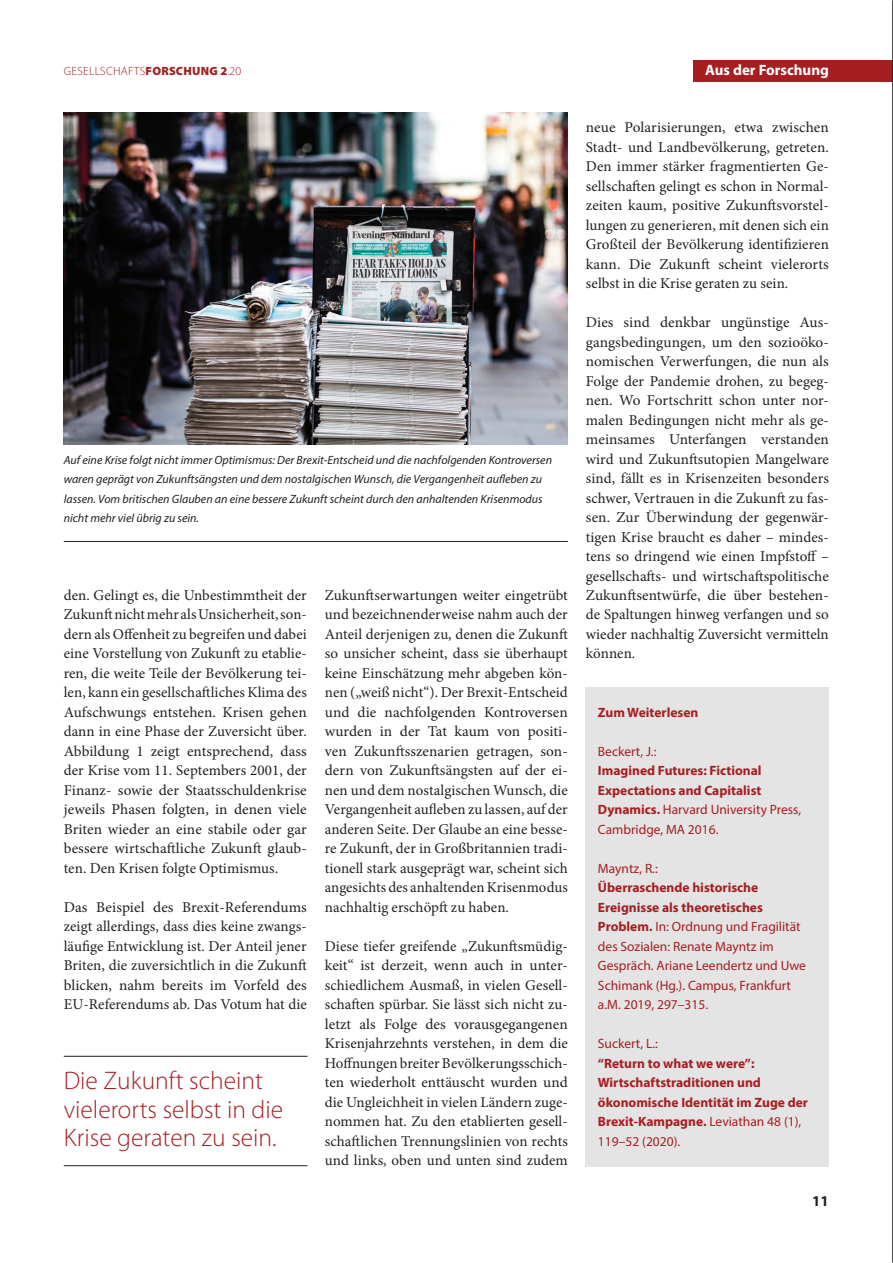
<style>
.page{position:relative;width:893px;height:1263px;background:#fff}
.page>*{position:absolute;margin:0;border:0;box-sizing:border-box;transform-origin:0 0}
.t1{font:300 25.5px/28.5px "Myriad Pro";color:#a71e21}
.t2{font:15px/19.5px "Minion Pro";letter-spacing:.005em;color:#231f20;text-align:justify}
.t3{font:700 15px "Myriad Pro";color:#fff}
.t4{font:700 15px "Myriad Pro";color:#231f20}
.t5{font:700 13.5px/19.5px "Myriad Pro";color:#a71e21}
.t6{font:13.5px/19.5px "Myriad Pro";color:#a71e21}
.t7{font:italic 12px/19.5px "Myriad Pro";color:#231f20}
.t8{font:300 12px "Myriad Pro";letter-spacing:.02em;color:#a71e21}
.s1{font-weight:900}
.s2{font-weight:400}
.s3{font-weight:700}
</style>
<div class="page">
<div style="left:693px;top:61px;width:200px;height:21px;background:#a71e21"></div>
<hr style="left:64px;top:1056px;width:243px;height:1px;background:#231f20">
<hr style="left:64px;top:1165px;width:243px;height:1px;background:#231f20">
<div style="left:585px;top:687px;width:244px;height:479px;background:#e4e4e4"></div>
<hr style="left:64px;top:541px;width:504px;height:1px;background:#231f20">
<img style="left:64px;top:113px;width:504px;height:331px">
<hr style="left:892px;top:0;width:1px;height:1263px;background:#231f20">
<p class="t8" style="left:64px;top:67px;width:179px">GESELLSCHAFTS<span class="s1">FORSCHUNG 2</span>.20</p>
<p class="t3" style="left:705px;top:65px;width:125px">Aus der Forschung</p>
<p class="t7" style="left:64px;top:451px;width:490px">Auf eine Krise folgt nicht immer Optimismus: Der Brexit-Entscheid und die nachfolgenden Kontroversen waren geprägt von Zukunftsängsten und dem nostalgischen Wunsch, die Vergangenheit aufleben zu lassen. Vom britischen Glauben an eine bessere Zukunft scheint durch den anhaltenden Krisenmodus nicht mehr viel übrig zu sein.</p>
<p class="t2" style="left:64px;top:587px;width:245px">den. Gelingt es, die Unbestimmtheit der Zukunft nicht mehr als Unsicherheit, son&shy;dern als Offenheit zu begreifen und dabei eine Vorstellung von Zukunft zu etablie&shy;ren, die weite Teile der Bevölkerung tei&shy;len, kann ein gesellschaftliches Klima des Aufschwungs entstehen. Krisen gehen dann in eine Phase der Zuversicht über.<br>Abbildung 1 zeigt entsprechend, dass der Krise vom 11. Septembers 2001, der Finanz- sowie der Staatsschuldenkrise jeweils Phasen folgten, in denen viele Briten wieder an eine stabile oder gar bessere wirtschaftliche Zukunft glaub&shy;ten. Den Krisen folgte Optimismus.</p>
<p class="t2" style="left:64px;top:899px;width:245px">Das Beispiel des Brexit-Referendums zeigt allerdings, dass dies keine zwangs&shy;läufige Entwicklung ist. Der Anteil jener Briten, die zuversichtlich in die Zukunft blicken, nahm bereits im Vorfeld des EU-Referendums ab. Das Votum hat die</p>
<h1 class="t1" style="left:64px;top:1068px;width:221px">Die Zukunft scheint vielerorts selbst in die<br>Krise geraten zu sein.</h1>
<p class="t2" style="left:325px;top:587px;width:245px">Zukunftserwartungen weiter eingetrübt und bezeichnenderweise nahm auch der Anteil derjenigen zu, denen die Zukunft so unsicher scheint, dass sie überhaupt keine Einschätzung mehr abgeben kön&shy;nen („weiß nicht“). Der Brexit-Entscheid und die nachfolgenden Kontroversen wurden in der Tat kaum von positi&shy;ven Zukunftsszenarien getragen, son&shy;dern von Zukunftsängsten auf der ei&shy;nen und dem nostalgischen Wunsch, die Vergangenheit aufleben zu lassen, auf der anderen Seite. Der Glaube an eine besse&shy;re Zukunft, der in Großbritannien tradi&shy;tionell stark ausgeprägt war, scheint sich ange sichts des anhaltenden Krisenmodus nachhaltig erschöpft zu haben.</p>
<p class="t2" style="left:325px;top:938px;width:245px">Diese tiefer greifende „Zukunftsmüdig&shy;keit“ ist derzeit, wenn auch in unter&shy;schiedlichem Ausmaß, in vielen Gesell&shy;schaften spürbar. Sie lässt sich nicht zu&shy;letzt als Folge des vorausgegangenen Krisenjahrzehnts verstehen, in dem die Hoffnungen breiter Bevölkerungs schich&shy;ten wieder holt enttäuscht wurden und die Ungleichheit in vielen Ländern zuge&shy;nommen hat. Zu den etablierten gesell&shy;schaftlichen Trennungs linien von rechts und links, oben und unten sind zudem</p>
<p class="t2" style="left:586px;top:119px;width:245px">neue Polarisierungen, etwa zwischen Stadt- und Landbevölkerung, getreten.<br>Den immer stärker fragmentierten Ge&shy;sell schaften gelingt es schon in Normal&shy;zeiten kaum, positive Zukunftsvor stel&shy;lun gen zu generieren, mit denen sich ein Großteil der Bevölkerung identifizieren kann. Die Zukunft scheint vielerorts selbst in die Krise geraten zu sein.</p>
<p class="t2" style="left:586px;top:314px;width:245px">Dies sind denkbar ungünstige Aus&shy;gangs bedingungen, um den sozioöko&shy;nomischen Verwerfungen, die nun als Folge der Pandemie drohen, zu begeg&shy;nen. Wo Fortschritt schon unter nor&shy;malen Bedingungen nicht mehr als ge&shy;meinsames Unterfangen verstanden wird und Zukunftsutopien Mangelware sind, fällt es in Krisenzeiten besonders schwer, Vertrauen in die Zukunft zu fas&shy;sen. Zur Überwindung der gegenwär&shy;tigen Krise braucht es daher – mindes&shy;tens so dringend wie einen Impfstoff – gesellschafts- und wirtschaftspolitische Zukunftsentwürfe, die über bestehen&shy;de Spaltungen hinweg verfangen und so wieder nachhaltig Zuversicht vermitteln können.</p>
<p class="t5" style="left:598px;top:704px;width:102px">Zum Weiterlesen</p>
<p class="t6" style="left:598px;top:743px;width:60px">Beckert, J.:</p>
<p class="t5" style="left:598px;top:762px;width:205px">Imagined Futures: Fictional<br>Expectations and Capitalist<br>Dynamics. <span class="s2">Harvard University Press,<br>Cambridge, MA 2016.</span></p>
<p class="t6" style="left:598px;top:859px;width:61px">Mayntz, R.:</p>
<p class="t6" style="left:598px;top:879px;width:210px"><span class="s3">Überraschende historische<br>Ereignisse als theoretisches<br>Problem.</span> In: Ordnung und Fragilität des Sozialen: Renate Mayntz im<br>Gespräch. Ariane Leendertz und Uwe<br>Schimank (Hg.). Campus, Frankfurt a.M. 2019, 297–315.</p>
<p class="t6" style="left:598px;top:1035px;width:62px">Suckert, L.:</p>
<p class="t5" style="left:598px;top:1054px;width:212px">“Return to what we were”:<br>Wirtschaftstraditionen und ökonomische Identität im Zuge der<br>Brexit-Kampagne. <span class="s2">Leviathan 48 (1),<br>119–52 (2020).</span></p>
<p class="t4" style="left:812px;top:1195px;width:18px">11</p>
</div>
